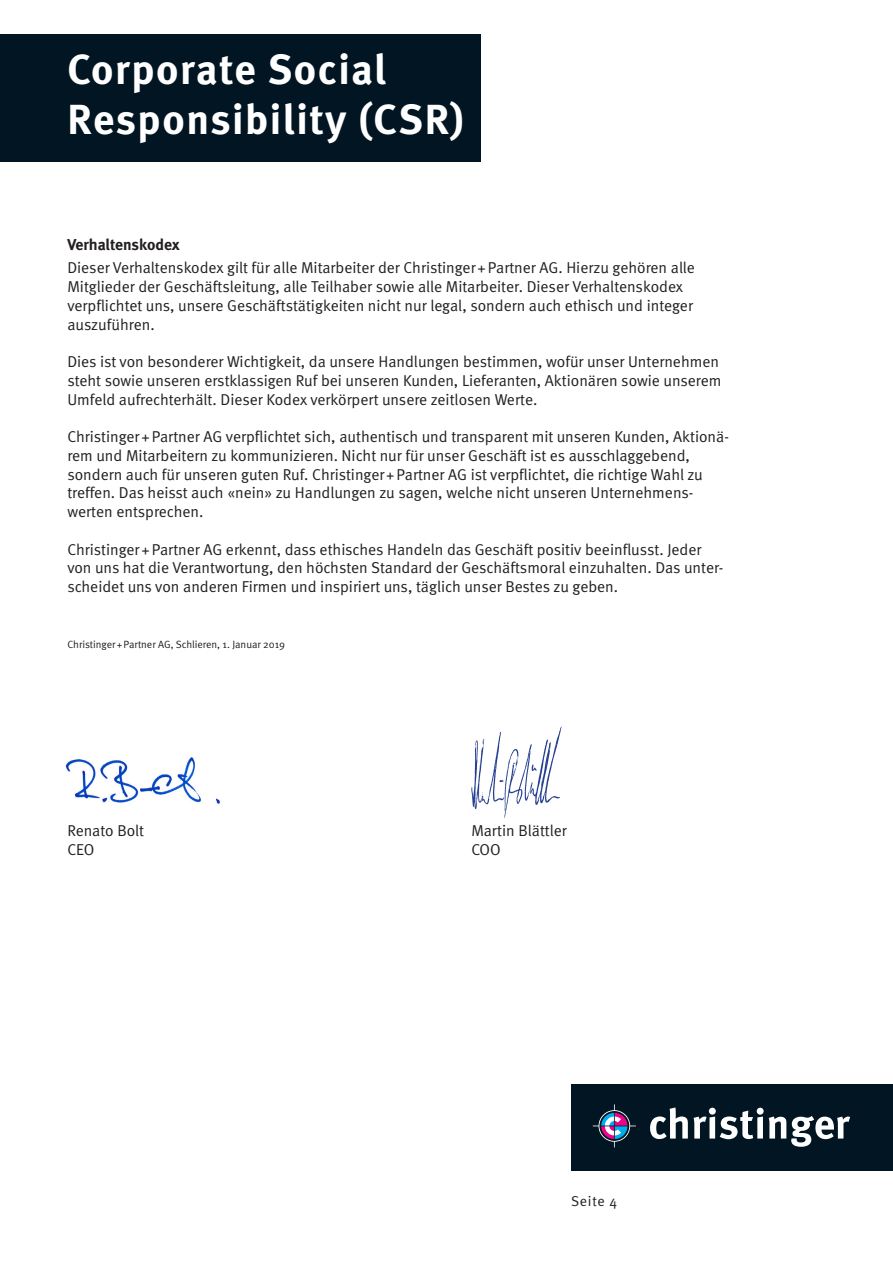
<style>
.page{position:relative;width:893px;height:1263px;background:#fff}
.page>*{position:absolute;margin:0;border:0;box-sizing:border-box;transform-origin:0 0}
.t1{font:700 42px/50.4px "Meta";letter-spacing:.035em;color:#fff}
.t2{font:15.75px/18.8px "Meta Normal";color:#231f20}
.t3{font:700 15.75px "Meta";letter-spacing:-.005em;color:#231f20}
.t4{font:14.25px "Meta Normal";letter-spacing:.05em;color:#231f20}
.t5{font:10.5px "Meta Normal";color:#231f20}
</style>
<div class="page">
<div style="left:571px;top:1084px;width:322px;height:87px;background:#011622"></div>
<svg style="left:650px;top:1107px;width:200px;height:40px"></svg>
<svg style="left:593px;top:1104px;width:43px;height:43px"></svg>
<div style="left:0;top:34px;width:480px;height:128px;background:#011622"></div>
<img style="left:471px;top:726px;width:91px;height:92px">
<img style="left:65px;top:757px;width:155px;height:47px">
<h1 class="t1" style="left:67px;top:44px;width:398px">Corporate Social<br>Responsibility (CSR)</h1>
<p class="t3" style="left:67px;top:235px;width:114px">Verhaltenskodex</p>
<p class="t2" style="left:67px;top:258px;width:629px">Dieser Verhaltenskodex gilt für alle Mitarbeiter der Christinger+Partner AG. Hierzu gehören alle Mitglieder der Geschäftsleitung, alle Teilhaber sowie alle Mitarbeiter. Dieser Verhaltenskodex verpflichtet uns, unsere Geschäftstätigkeiten nicht nur legal, sondern auch ethisch und integer auszuführen.</p>
<p class="t2" style="left:67px;top:352px;width:656px">Dies ist von besonderer Wichtigkeit, da unsere Handlungen bestimmen, wofür unser Unternehmen steht sowie unseren erstklassigen Ruf bei unseren Kunden, Lieferanten, Aktionären sowie unserem<br>Umfeld aufrechterhält. Dieser Kodex verkörpert unsere zeitlosen Werte.</p>
<p class="t2" style="left:67px;top:427px;width:662px">Christinger+Partner AG verpflichtet sich, authentisch und transparent mit unseren Kunden, Aktionä&shy;rem und Mitarbeitern zu kommunizieren. Nicht nur für unser Geschäft ist es ausschlaggebend, sondern auch für unseren guten Ruf. Christinger+Partner AG ist verpflichtet, die richtige Wahl zu treffen. Das heisst auch «nein» zu Handlungen zu sagen, welche nicht unseren Unternehmens-- werten entsprechen.</p>
<p class="t2" style="left:67px;top:539px;width:658px">Christinger+Partner AG erkennt, dass ethisches Handeln das Geschäft positiv beeinflusst. Jeder von uns hat die Verantwortung, den höchsten Standard der Geschäftsmoral einzuhalten. Das unter&shy;scheidet uns von anderen Firmen und inspiriert uns, täglich unser Bestes zu geben.</p>
<p class="t5" style="left:67px;top:639px;width:219px">Christinger+Partner AG, Schlieren, 1. Januar 2019</p>
<p class="t2" style="left:67px;top:821px;width:78px">Renato Bolt</p>
<p class="t2" style="left:471px;top:821px;width:97px">Martin Blättler</p>
<p class="t2" style="left:67px;top:840px;width:28px">CEO</p>
<p class="t2" style="left:471px;top:840px;width:31px">COO</p>
<p class="t4" style="left:571px;top:1193px;width:47px">Seite 4</p>
</div>
